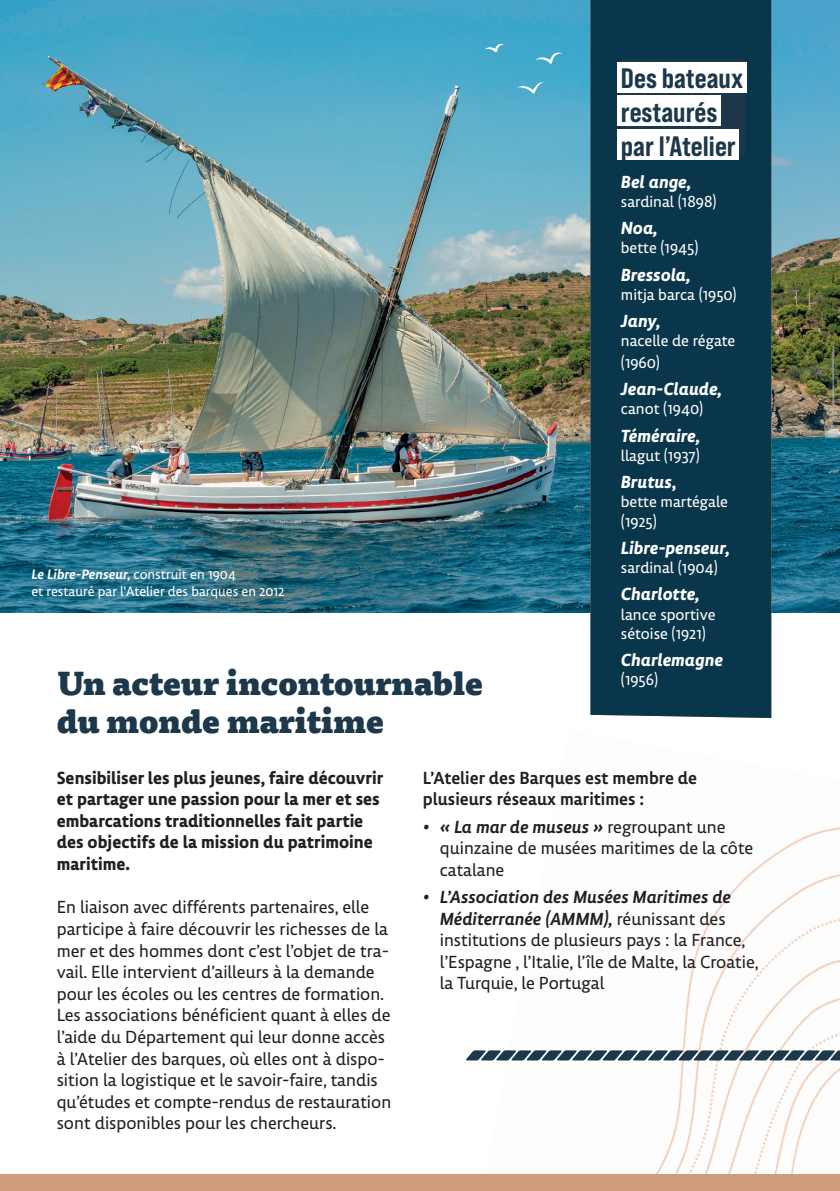
<style>
.page{position:relative;width:840px;height:1191px;background:#fff}
.page>*{position:absolute;margin:0;border:0;box-sizing:border-box;transform-origin:0 0}
.t1{font:900 32px/38.4px "Tisa Pro";color:#1c384a}
.t2{font:28px/33.6px "Bebas Neue Pro Sm E Eb";color:#1c384a}
.t3{font:18px/21.6px "Lemon Sans Next";color:#231f20}
.t4{font:700 18px/21.6px "Lemon Sans Next";color:#231f20}
.t5{font:italic 700 18px "Lemon Sans Next";color:#fff}
.t6{font:500 18px/21.6px "Lemon Sans Next";color:#231f20}
.t7{font:16px/19.2px "Lemon Sans Next";color:#fff}
.t8{font:14px/16.8px "Lemon Sans Next";color:#fff}
.s1{font-style:normal}
.s2{font-weight:500;font-style:italic}
</style>
<div class="page">
<img style="left:482px;top:827px;width:357px;height:347px">
<img style="left:0;top:0;width:839px;height:612px">
<div style="left:590px;top:0;width:180px;height:718px;background:#09364a"></div>
<div style="left:620px;top:60px;width:124px;height:96px;background:#1c384a"></div>
<div style="left:617px;top:62px;width:129px;height:31px;background:#fff"></div>
<div style="left:617px;top:95px;width:103px;height:31px;background:#fff"></div>
<div style="left:617px;top:129px;width:121px;height:31px;background:#fff"></div>
<svg style="left:466px;top:1050px;width:373px;height:10px;background:#495f6d"></svg>
<div style="left:0;top:1174px;width:839px;height:17px;background:#d19b7d"></div>
<svg style="left:535px;top:52px;width:27px;height:12px"></svg>
<svg style="left:484px;top:43px;width:19px;height:9px"></svg>
<svg style="left:517px;top:82px;width:26px;height:12px"></svg>
<div style="left:20px;top:557px;width:275px;height:51px;background:#231f20;opacity:.28"></div>
<h2 class="t2" style="left:620px;top:61px;width:124px">Des bateaux restaurés par l’Atelier</h2>
<p class="t5" style="left:620px;top:170px;width:72px">Bel ange,</p>
<p class="t7" style="left:620px;top:192px;width:97px">sardinal (1898)</p>
<p class="t5" style="left:620px;top:217px;width:38px">Noa,</p>
<p class="t7" style="left:620px;top:238px;width:79px">bette (1945)</p>
<p class="t5" style="left:620px;top:263px;width:71px">Bressola,</p>
<p class="t7" style="left:620px;top:285px;width:117px">mitja barca (1950)</p>
<p class="t5" style="left:620px;top:310px;width:41px">Jany,</p>
<p class="t7" style="left:620px;top:330px;width:116px;line-height:21.6px">nacelle de régate (1960)</p>
<p class="t5" style="left:620px;top:378px;width:103px">Jean-Claude,</p>
<p class="t7" style="left:620px;top:399px;width:84px">canot (1940)</p>
<p class="t5" style="left:620px;top:424px;width:81px">Téméraire,</p>
<p class="t7" style="left:620px;top:446px;width:80px">llagut (1937)</p>
<p class="t5" style="left:620px;top:471px;width:57px">Brutus<span class="s1">,</span></p>
<p class="t7" style="left:620px;top:492px;width:108px">bette martégale (1925)</p>
<p class="t5" style="left:620px;top:536px;width:110px">Libre-penseur,</p>
<p class="t7" style="left:620px;top:558px;width:99px">sardinal (1904)</p>
<p class="t5" style="left:620px;top:583px;width:80px">Charlotte,</p>
<p class="t7" style="left:620px;top:604px;width:96px">lance sportive sétoise (1921)</p>
<p class="t5" style="left:620px;top:649px;width:103px">Charlemagne</p>
<p class="t7" style="left:620px;top:670px;width:39px">(1956)</p>
<p class="t8" style="left:31px;top:565px;width:254px"><span class="s2">Le Libre-Penseur,</span> construit en 1904<br>et restauré par l'Atelier des barques en 2012</p>
<h1 class="t1" style="left:57px;top:661px;width:427px">Un acteur incontournable du monde maritime</h1>
<p class="t4" style="left:57px;top:766px;width:328px">Sensibiliser les plus jeunes, faire découvrir et partager une passion pour la mer et ses embarcations traditionnelles fait partie des objectifs de la mission du patrimoine maritime.</p>
<p class="t3" style="left:57px;top:896px;width:336px">En liaison avec différents partenaires, elle participe à faire découvrir les richesses de la mer et des hommes dont c’est l’objet de tra&shy;vail. Elle intervient d’ailleurs à la demande pour les écoles ou les centres de formation.<br>Les associations bénéficient quant à elles de l’aide du Département qui leur donne accès à l’Atelier des barques, où elles ont à dispo&shy;sition la logistique et le savoir-faire, tandis qu’études et compte-rendus de restauration sont disponibles pour les chercheurs.</p>
<p class="t6" style="left:422px;top:766px;width:276px">L’Atelier des Barques est membre de plusieurs réseaux maritimes :</p>
<p class="t3" style="left:439px;top:815px;width:315px;text-indent:-17px"><span class="s2">• « La mar de museus »</span> regroupant une quinzaine de musées maritimes de la côte catalane</p>
<p class="t3" style="left:439px;top:886px;width:320px;text-indent:-17px"><span class="s2">• L’Association des Musées Maritimes de Méditerranée (AMMM),</span> réunissant des institutions de plusieurs pays : la France, l’Espagne , l’Italie, l’île de Malte, la Croatie, la Turquie, le Portugal</p>
</div>
